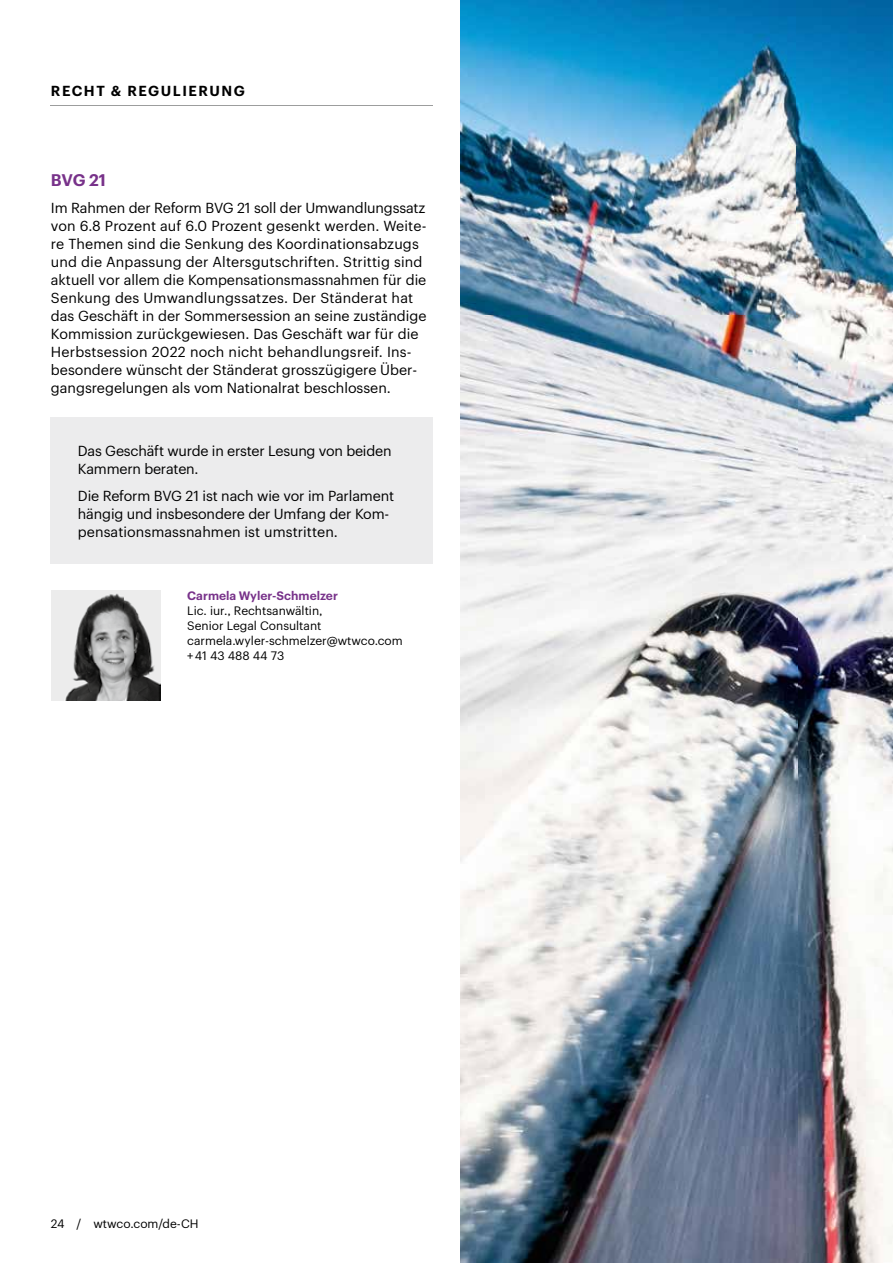
<style>
.page{position:relative;width:893px;height:1263px;background:#fff}
.page>*{position:absolute;margin:0;border:0;box-sizing:border-box;transform-origin:0 0}
.t1{font:600 16.5px "Graphik";color:#78328a}
.t2{font:14.25px/18px "Graphik";color:#000}
.t3{font:600 14.25px "Graphik";letter-spacing:.105em;color:#000}
.t4{font:12px/15px "Graphik";color:#000}
.t5{font:600 12px "Graphik";color:#78328a}
</style>
<div class="page">
<img style="left:460px;top:0;width:433px;height:1263px">
<hr style="left:51px;top:105px;width:382px;height:1px;background:#9c9d9d">
<div style="left:51px;top:417px;width:382px;height:147px;background:#ececed"></div>
<img style="left:52px;top:591px;width:108px;height:109px">
<p class="t3" style="left:51px;top:80px;width:195px">RECHT &amp; REGULIERUNG</p>
<p class="t1" style="left:51px;top:167px;width:57px">BVG 21</p>
<p class="t2" style="left:51px;top:198px;width:377px">Im Rahmen der Reform BVG 21 soll der Umwandlungssatz von 6.8 Prozent auf 6.0 Prozent gesenkt werden. Weite&shy;re Themen sind die Senkung des Koordinationsabzugs und die Anpassung der Altersgutschriften. Strittig sind aktuell vor allem die Kompensationsmassnahmen für die Senkung des Umwandlungssatzes. Der Ständerat hat das Geschäft in der Sommersession an seine zuständige Kommission zurückgewiesen. Das Geschäft war für die Herbstsession 2022 noch nicht behandlungsreif. Ins&shy;besondere wünscht der Ständerat grosszügigere Über&shy;gangsregelungen als vom Nationalrat beschlossen.</p>
<p class="t2" style="left:78px;top:441px;width:315px">Das Geschäft wurde in erster Lesung von beiden<br>Kammern beraten.</p>
<p class="t2" style="left:78px;top:486px;width:318px">Die Reform BVG 21 ist nach wie vor im Parlament hängig und insbesondere der Umfang der Kom&shy;pensationsmassnahmen ist umstritten.</p>
<p class="t5" style="left:187px;top:587px;width:152px">Carmela Wyler-Schmelzer</p>
<p class="t4" style="left:187px;top:603px;width:217px">Lic. iur., Rechtsanwältin,<br>Senior Legal Consultant carmela.wyler-schmelzer@wtwco.com + 41 43 488 44 73</p>
<p class="t4" style="left:51px;top:1215px;width:149px">24 / wtwco.com/de-CH</p>
</div>
